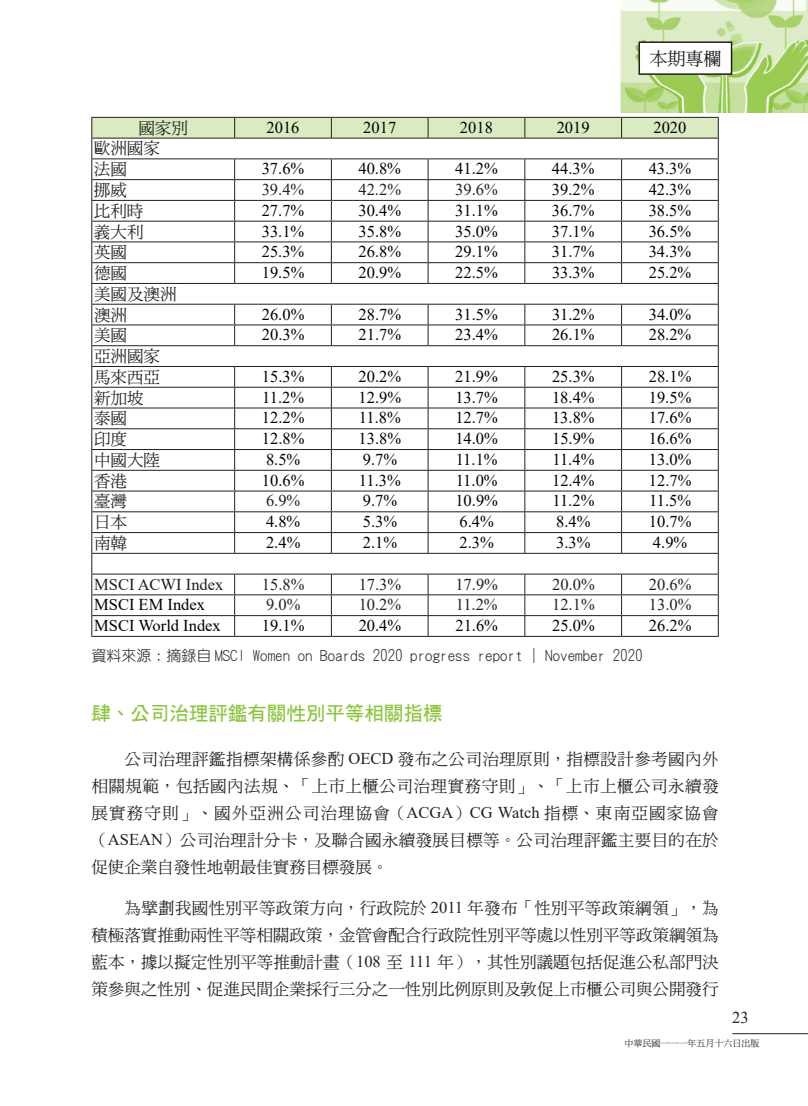
<style>
.page{position:relative;width:808px;height:1106px;background:#fff}
.page>*{position:absolute;margin:0;border:0;box-sizing:border-box;transform-origin:0 0}
.t1{font:19.5px "DF Hei Bd HK BF";color:#8bc63e}
.t2{font:18px "DF Ming Md HK BF";color:#231f20}
.t3{font:16.5px "Times New Roman";color:#000}
.t4{font:16.5px/27px "DF Ming Md HK BF";color:#231f20}
.t5{font:16.5px "Times New Roman";color:#231f20}
.t6{font:15px "DF Yuan Lt HK BF";color:#231f20}
.t7{font:9px "DF Ming Md HK BF";color:#231f20}
.s1{font-family:"Times New Roman"}
</style>
<div class="page">
<img style="left:621px;top:0;width:187px;height:112px">
<hr style="left:732px;top:1033px;width:76px;height:1px;background:#231f20">
<div style="left:638px;top:41px;width:94px;height:34px;background:#fff;border:2px solid #231f20"></div>
<svg style="left:91px;top:117px;width:628px;height:519px"></svg>
<hr style="left:91px;top:636px;width:144px;height:1px;background:#231f20">
<hr style="left:235px;top:636px;width:96px;height:1px;background:#231f20">
<hr style="left:331px;top:636px;width:97px;height:1px;background:#231f20">
<hr style="left:428px;top:636px;width:97px;height:1px;background:#231f20">
<hr style="left:525px;top:636px;width:96px;height:1px;background:#231f20">
<hr style="left:621px;top:636px;width:98px;height:1px;background:#231f20">
<p class="t2" style="left:649px;top:49px;width:73px">本期專欄</p>
<p class="t4" style="left:138px;top:114px;width:51px">國家別</p>
<p class="t3" style="left:266px;top:115px;width:34px">2016</p>
<p class="t3" style="left:363px;top:115px;width:34px">2017</p>
<p class="t3" style="left:460px;top:115px;width:34px">2018</p>
<p class="t3" style="left:557px;top:115px;width:34px">2019</p>
<p class="t3" style="left:653px;top:115px;width:34px">2020</p>
<p class="t4" style="left:94px;top:138px;width:67px;line-height:20.7px">歐洲國家法國</p>
<p class="t3" style="left:262px;top:157px;width:44px">37.6%</p>
<p class="t3" style="left:358px;top:157px;width:44px">40.8%</p>
<p class="t3" style="left:455px;top:157px;width:44px">41.2%</p>
<p class="t3" style="left:552px;top:157px;width:44px">44.3%</p>
<p class="t3" style="left:649px;top:157px;width:44px">43.3%</p>
<p class="t4" style="left:94px;top:176px;width:34px">挪威</p>
<p class="t5" style="left:262px;top:178px;width:44px">39.4%</p>
<p class="t5" style="left:358px;top:178px;width:44px">42.2%</p>
<p class="t5" style="left:455px;top:178px;width:44px">39.6%</p>
<p class="t3" style="left:552px;top:178px;width:44px">39.2%</p>
<p class="t3" style="left:649px;top:178px;width:44px">42.3%</p>
<p class="t4" style="left:94px;top:197px;width:51px">比利時</p>
<p class="t3" style="left:262px;top:199px;width:44px">27.7%</p>
<p class="t3" style="left:358px;top:199px;width:44px">30.4%</p>
<p class="t3" style="left:455px;top:199px;width:44px">31.1%</p>
<p class="t3" style="left:552px;top:199px;width:44px">36.7%</p>
<p class="t3" style="left:649px;top:199px;width:44px">38.5%</p>
<p class="t4" style="left:94px;top:218px;width:51px">義大利</p>
<p class="t3" style="left:262px;top:219px;width:44px">33.1%</p>
<p class="t3" style="left:358px;top:219px;width:44px">35.8%</p>
<p class="t3" style="left:455px;top:219px;width:44px">35.0%</p>
<p class="t3" style="left:552px;top:219px;width:44px">37.1%</p>
<p class="t3" style="left:649px;top:219px;width:44px">36.5%</p>
<p class="t4" style="left:94px;top:239px;width:34px">英國</p>
<p class="t3" style="left:262px;top:240px;width:44px">25.3%</p>
<p class="t3" style="left:358px;top:240px;width:44px">26.8%</p>
<p class="t3" style="left:455px;top:240px;width:44px">29.1%</p>
<p class="t3" style="left:552px;top:240px;width:44px">31.7%</p>
<p class="t3" style="left:649px;top:240px;width:44px">34.3%</p>
<p class="t4" style="left:94px;top:259px;width:34px">德國</p>
<p class="t3" style="left:262px;top:261px;width:44px">19.5%</p>
<p class="t3" style="left:358px;top:261px;width:44px">20.9%</p>
<p class="t3" style="left:455px;top:261px;width:44px">22.5%</p>
<p class="t3" style="left:552px;top:261px;width:44px">33.3%</p>
<p class="t3" style="left:649px;top:261px;width:44px">25.2%</p>
<p class="t4" style="left:94px;top:283px;width:84px;line-height:20.7px">美國及澳洲澳洲</p>
<p class="t3" style="left:262px;top:302px;width:44px">26.0%</p>
<p class="t3" style="left:358px;top:302px;width:44px">28.7%</p>
<p class="t3" style="left:455px;top:302px;width:44px">31.5%</p>
<p class="t3" style="left:552px;top:302px;width:44px">31.2%</p>
<p class="t3" style="left:649px;top:302px;width:44px">34.0%</p>
<p class="t4" style="left:94px;top:322px;width:34px">美國</p>
<p class="t3" style="left:262px;top:323px;width:44px">20.3%</p>
<p class="t3" style="left:359px;top:323px;width:44px">21.7%</p>
<p class="t3" style="left:455px;top:323px;width:44px">23.4%</p>
<p class="t3" style="left:552px;top:323px;width:44px">26.1%</p>
<p class="t3" style="left:649px;top:323px;width:44px">28.2%</p>
<p class="t4" style="left:94px;top:346px;width:67px;line-height:20.7px">亞洲國家馬來西亞</p>
<p class="t3" style="left:262px;top:365px;width:44px">15.3%</p>
<p class="t3" style="left:359px;top:365px;width:44px">20.2%</p>
<p class="t3" style="left:455px;top:365px;width:44px">21.9%</p>
<p class="t3" style="left:552px;top:365px;width:44px">25.3%</p>
<p class="t3" style="left:649px;top:365px;width:44px">28.1%</p>
<p class="t4" style="left:94px;top:384px;width:51px">新加坡</p>
<p class="t3" style="left:262px;top:385px;width:44px">11.2%</p>
<p class="t3" style="left:359px;top:385px;width:44px">12.9%</p>
<p class="t3" style="left:455px;top:385px;width:44px">13.7%</p>
<p class="t3" style="left:552px;top:385px;width:44px">18.4%</p>
<p class="t3" style="left:649px;top:385px;width:44px">19.5%</p>
<p class="t4" style="left:94px;top:405px;width:34px">泰國</p>
<p class="t3" style="left:262px;top:406px;width:44px">12.2%</p>
<p class="t3" style="left:359px;top:406px;width:44px">11.8%</p>
<p class="t3" style="left:455px;top:406px;width:44px">12.7%</p>
<p class="t3" style="left:552px;top:406px;width:44px">13.8%</p>
<p class="t3" style="left:649px;top:406px;width:44px">17.6%</p>
<p class="t4" style="left:94px;top:426px;width:34px">印度</p>
<p class="t3" style="left:262px;top:427px;width:44px">12.8%</p>
<p class="t3" style="left:359px;top:427px;width:44px">13.8%</p>
<p class="t3" style="left:455px;top:427px;width:44px">14.0%</p>
<p class="t3" style="left:552px;top:427px;width:44px">15.9%</p>
<p class="t3" style="left:649px;top:427px;width:44px">16.6%</p>
<p class="t4" style="left:94px;top:446px;width:67px">中國大陸</p>
<p class="t3" style="left:266px;top:448px;width:36px">8.5%</p>
<p class="t3" style="left:363px;top:448px;width:36px">9.7%</p>
<p class="t3" style="left:456px;top:448px;width:44px">11.1%</p>
<p class="t3" style="left:552px;top:448px;width:44px">11.4%</p>
<p class="t3" style="left:649px;top:448px;width:44px">13.0%</p>
<p class="t4" style="left:94px;top:467px;width:34px">香港</p>
<p class="t3" style="left:262px;top:468px;width:44px">10.6%</p>
<p class="t3" style="left:359px;top:468px;width:44px">11.3%</p>
<p class="t3" style="left:456px;top:468px;width:44px">11.0%</p>
<p class="t3" style="left:552px;top:468px;width:44px">12.4%</p>
<p class="t3" style="left:649px;top:468px;width:44px">12.7%</p>
<p class="t4" style="left:94px;top:488px;width:34px">臺灣</p>
<p class="t5" style="left:266px;top:489px;width:36px">6.9%</p>
<p class="t3" style="left:363px;top:489px;width:36px">9.7%</p>
<p class="t3" style="left:455px;top:489px;width:44px">10.9%</p>
<p class="t3" style="left:552px;top:489px;width:44px">11.2%</p>
<p class="t3" style="left:649px;top:489px;width:44px">11.5%</p>
<p class="t4" style="left:94px;top:509px;width:34px">日本</p>
<p class="t3" style="left:266px;top:510px;width:36px">4.8%</p>
<p class="t3" style="left:363px;top:510px;width:36px">5.3%</p>
<p class="t3" style="left:459px;top:510px;width:36px">6.4%</p>
<p class="t3" style="left:556px;top:510px;width:36px">8.4%</p>
<p class="t3" style="left:649px;top:510px;width:44px">10.7%</p>
<p class="t4" style="left:94px;top:529px;width:34px">南韓</p>
<p class="t3" style="left:266px;top:531px;width:36px">2.4%</p>
<p class="t3" style="left:363px;top:531px;width:36px">2.1%</p>
<p class="t3" style="left:459px;top:531px;width:36px">2.3%</p>
<p class="t3" style="left:556px;top:531px;width:36px">3.3%</p>
<p class="t3" style="left:653px;top:531px;width:36px">4.9%</p>
<p class="t5" style="left:94px;top:572px;width:131px">MSCI ACWI Index</p>
<p class="t5" style="left:262px;top:572px;width:44px">15.8%</p>
<p class="t5" style="left:359px;top:572px;width:44px">17.3%</p>
<p class="t5" style="left:455px;top:572px;width:44px">17.9%</p>
<p class="t5" style="left:552px;top:572px;width:44px">20.0%</p>
<p class="t5" style="left:649px;top:572px;width:44px">20.6%</p>
<p class="t3" style="left:94px;top:593px;width:112px">MSCI EM Index</p>
<p class="t5" style="left:266px;top:593px;width:36px">9.0%</p>
<p class="t5" style="left:359px;top:593px;width:44px">10.2%</p>
<p class="t5" style="left:456px;top:593px;width:44px">11.2%</p>
<p class="t5" style="left:552px;top:593px;width:44px">12.1%</p>
<p class="t5" style="left:649px;top:593px;width:44px">13.0%</p>
<p class="t3" style="left:94px;top:614px;width:128px">MSCI World Index</p>
<p class="t3" style="left:262px;top:614px;width:44px">19.1%</p>
<p class="t3" style="left:359px;top:614px;width:44px">20.4%</p>
<p class="t3" style="left:455px;top:614px;width:44px">21.6%</p>
<p class="t3" style="left:552px;top:614px;width:44px">25.0%</p>
<p class="t3" style="left:649px;top:614px;width:44px">26.2%</p>
<p class="t6" style="left:91px;top:648px;width:553px">資料來源：摘錄自 MSCI Women on Boards 2020 progress report | November 2020</p>
<p class="t1" style="left:91px;top:703px;width:352px">肆、公司治理評鑑有關性別平等相關指標</p>
<p class="t4" style="left:91px;top:745px;width:629px;text-align:justify;text-indent:33px">公司治理評鑑指標架構係參酌 <span class="s1">OECD</span> 發布之公司治理原則，指標設計參考國內外相關規範，包括國內法規、「上市上櫃公司治理實務守則」、「上市上櫃公司永續發展實務守則」、國外亞洲公司治理協會（<span class="s1">ACGA</span>）<span class="s1">CG Watch</span> 指標、東南亞國家協會（<span class="s1">ASEAN</span>）公司治理計分卡，及聯合國永續發展目標等。公司治理評鑑主要目的在於促使企業自發性地朝最佳實務目標發展。</p>
<p class="t4" style="left:91px;top:894px;width:629px;text-align:justify;text-indent:33px">為擘劃我國性別平等政策方向，行政院於 <span class="s1">2011</span> 年發布「性別平等政策綱領」，為積極落實推動兩性平等相關政策，金管會配合行政院性別平等處以性別平等政策綱領為藍本，據以擬定性別平等推動計畫（<span class="s1">108</span> 至 <span class="s1">111</span> 年），其性別議題包括促進公私部門決策參與之性別、促進民間企業採行三分之一性別比例原則及敦促上市櫃公司與公開發行</p>
<p class="t5" style="left:732px;top:1006px;width:18px">23</p>
<p class="t7" style="left:624px;top:1038px;width:136px">中華民國一一一年五月十六日出版</p>
</div>
